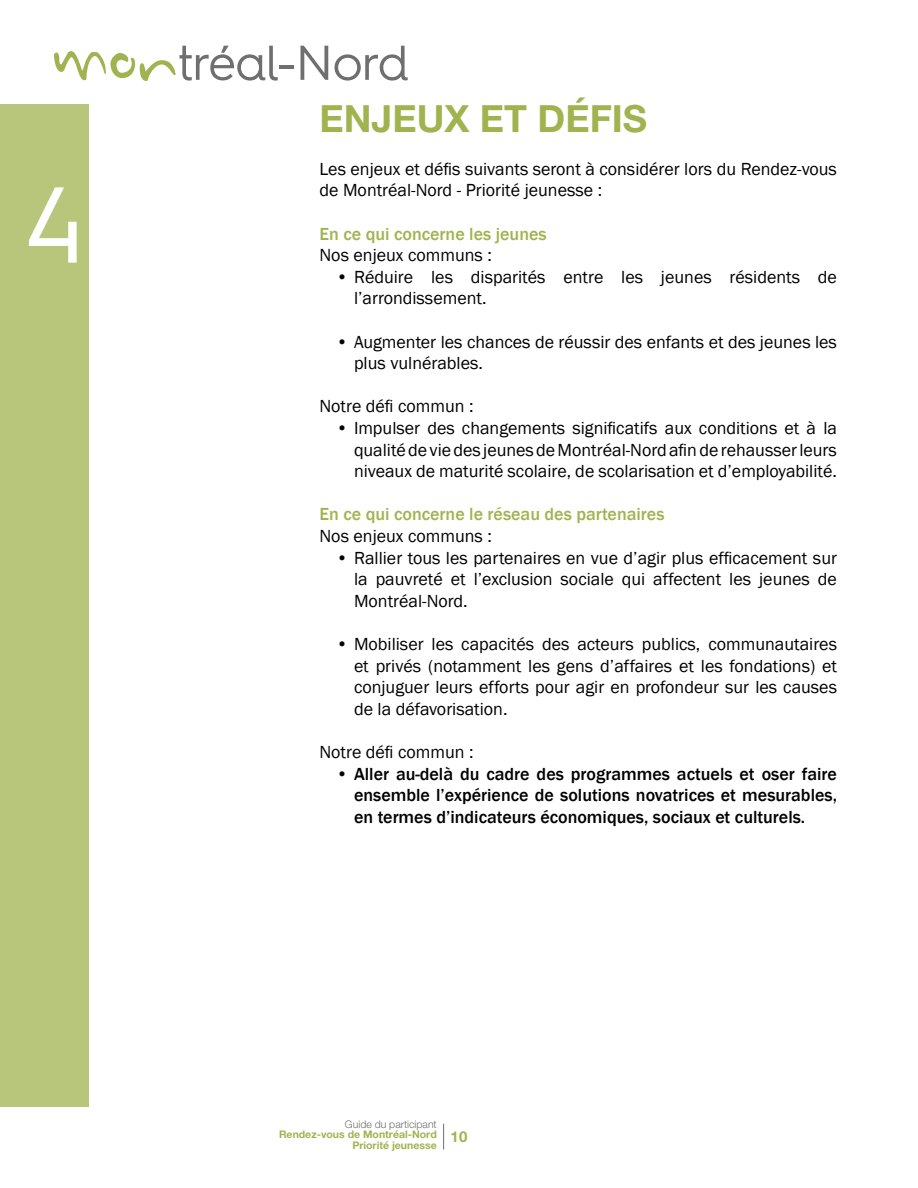
<style>
.page{position:relative;width:918px;height:1188px;background:#fff}
.page>*{position:absolute;margin:0;border:0;box-sizing:border-box;transform-origin:0 0}
.t1{font:108px "Hurme Geometric Sans 4";color:#fff}
.t2{font:700 37.5px "Helvetica Neue LT Pro";color:#a1b34f}
.t3{font:18px/21.6px "Franklin Gothic";color:#000}
.t4{font:500 18px/21.6px "Franklin Gothic";color:#000;text-align:justify}
.t5{font:500 18px "Franklin Gothic";color:#a1b34f}
.t6{font:700 15px "Helvetica Neue LT Pro";color:#a1b34f}
.t7{font:700 10.5px/10.5px "Helvetica Neue LT Pro";color:#a1b34f;text-align:right}
.t8{font:300 10.5px "Helvetica Neue LT Pro";color:#6f6f6f}
</style>
<div class="page">
<svg style="left:443px;top:1124px;width:1px;height:26px"></svg>
<svg style="left:54px;top:46px;width:224px;height:35px"></svg>
<hr style="left:279px;top:65px;width:15px;height:4px;background:#6f6f6f">
<svg style="left:301px;top:46px;width:27px;height:34px"></svg>
<svg style="left:335px;top:46px;width:73px;height:35px"></svg>
<div style="left:0;top:105px;width:89px;height:1002px;background:#b8c67b"></div>
<h1 class="t1" style="left:23px;top:149px;width:63px">4</h1>
<h2 class="t2" style="left:320px;top:95px;width:329px">ENJEUX ET DÉFIS</h2>
<p class="t3" style="left:320px;top:158px;width:519px">Les enjeux et défis suivants seront à considérer lors du Rendez-vous de Montréal-Nord - Priorité jeunesse :</p>
<p class="t5" style="left:320px;top:222px;width:229px">En ce qui concerne les jeunes</p>
<p class="t3" style="left:320px;top:245px;width:174px">Nos enjeux communs :</p>
<p class="t3" style="left:354px;top:266px;width:485px;text-indent:-18px">• Réduire les disparités entre les jeunes résidents de l’arrondissement.</p>
<p class="t3" style="left:354px;top:331px;width:485px;text-indent:-18px">• Augmenter les chances de réussir des enfants et des jeunes les plus vulnérables.</p>
<p class="t3" style="left:320px;top:396px;width:156px">Notre défi commun :</p>
<p class="t3" style="left:354px;top:418px;width:485px;text-align:justify;text-indent:-18px">• Impulser des changements significatifs aux conditions et à la qualité de vie des jeunes de Montréal-Nord afin de rehausser leurs niveaux de maturité scolaire, de scolarisation et d’employabilité.</p>
<p class="t5" style="left:320px;top:503px;width:347px">En ce qui concerne le réseau des partenaires</p>
<p class="t3" style="left:320px;top:526px;width:174px">Nos enjeux communs :</p>
<p class="t3" style="left:354px;top:547px;width:485px;text-align:justify;text-indent:-18px">• Rallier tous les partenaires en vue d’agir plus efficacement sur la pauvreté et l’exclusion sociale qui affectent les jeunes de Montréal-Nord.</p>
<p class="t3" style="left:354px;top:634px;width:485px;text-align:justify;text-indent:-18px">• Mobiliser les capacités des acteurs publics, communautaires et privés (notamment les gens d’affaires et les fondations) et conjuguer leurs efforts pour agir en profondeur sur les causes de la défavorisation.</p>
<p class="t3" style="left:320px;top:742px;width:156px">Notre défi commun :</p>
<p class="t4" style="left:354px;top:763px;width:485px;text-indent:-18px">• Aller au-delà du cadre des programmes actuels et oser faire ensemble l’expérience de solutions novatrices et mesurables, en termes d’indicateurs économiques, sociaux et culturels.</p>
<p class="t8" style="left:345px;top:1118px;width:93px">Guide du participant</p>
<p class="t7" style="left:279px;top:1129px;width:159px">Rendez-vous de Montréal-Nord<br>Priorité jeunesse</p>
<p class="t6" style="left:451px;top:1127px;width:18px">10</p>
</div>
